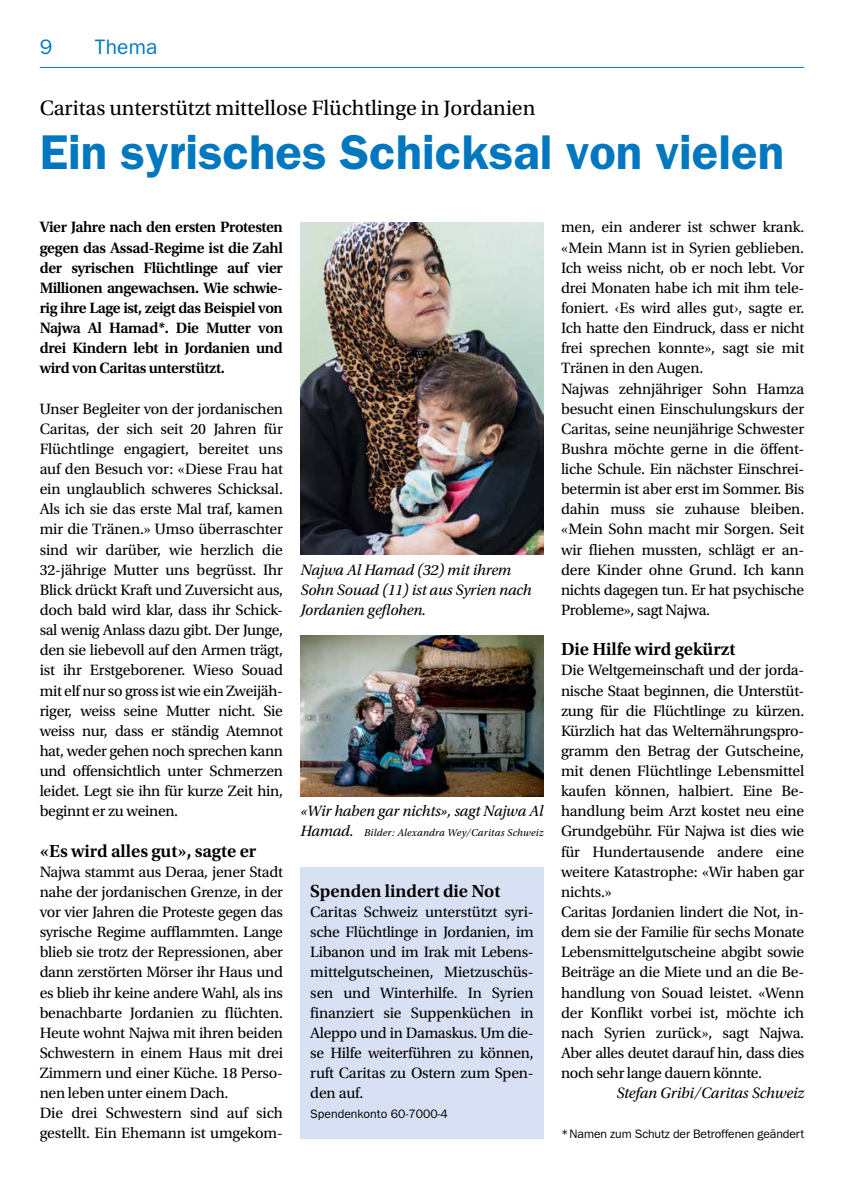
<style>
.page{position:relative;width:844px;height:1191px;background:#fff}
.page>*{position:absolute;margin:0;border:0;box-sizing:border-box;transform-origin:0 0}
.t1{font:600 49px "ITC Franklin Gothic Std";color:#0077be}
.t2{font:21.88px "Utopia Std";color:#000}
.t3{font:21px "ITC Franklin Gothic Std";letter-spacing:.01em;color:#0077be}
.t4{font:600 18.38px "Utopia Std";color:#000}
.t5{font:15.75px/20.1px "Utopia Std";letter-spacing:-.015em;color:#000}
.t6{font:600 15.75px/20.1px "Utopia Std";letter-spacing:-.025em;color:#000;text-align:justify}
.t7{font:italic 15.75px/20.1px "Utopia Std";letter-spacing:-.01em;color:#000}
.t8{font:12.25px "ITC Franklin Gothic Std";letter-spacing:-.01em;color:#000}
.t9{font:italic 10.5px "Utopia Std";letter-spacing:.02em;color:#000}
.s1{font-size:15.75px}
</style>
<div class="page">
<div style="left:300px;top:866px;width:243px;height:272px;background:#d8e1f4"></div>
<img style="left:300px;top:222px;width:243px;height:332px">
<img style="left:300px;top:635px;width:243px;height:161px">
<hr style="left:40px;top:67px;width:764px;height:1px;background:#0077be">
<h3 class="t3" style="left:40px;top:35px;width:14px">9</h3>
<h3 class="t3" style="left:95px;top:35px;width:64px">Thema</h3>
<h2 class="t2" style="left:40px;top:96px;width:497px">Caritas unterstützt mittellose Flüchtlinge in Jordanien</h2>
<h1 class="t1" style="left:40px;top:123px;width:745px">Ein syrisches Schicksal von vielen</h1>
<p class="t6" style="left:40px;top:217px;width:245px">Vier Jahre nach den ersten Protesten gegen das Assad-Regime ist die Zahl der syrischen Flüchtlinge auf vier Millionen angewachsen. Wie schwie&shy;rig ihre Lage ist, zeigt das Beispiel von Najwa Al Hamad*. Die Mutter von drei Kindern lebt in Jordanien und wird von Caritas unterstützt.</p>
<p class="t5" style="left:40px;top:399px;width:245px;text-align:justify">Unser Begleiter von der jordanischen Caritas, der sich seit 20 Jahren für Flüchtlinge engagiert, bereitet uns auf den Besuch vor: «Diese Frau hat ein unglaublich schweres Schicksal.<br>Als ich sie das erste Mal traf, kamen mir die Tränen.» Umso überraschter sind wir darüber, wie herzlich die 32-jährige Mutter uns begrüsst. Ihr Blick drückt Kraft und Zuversicht aus, doch bald wird klar, dass ihr Schick&shy;sal wenig Anlass dazu gibt. Der Junge, den sie liebevoll auf den Armen trägt, ist ihr Erstgeborener. Wieso Souad mit elf nur so gross ist wie ein Zweijäh&shy;riger, weiss seine Mutter nicht. Sie weiss nur, dass er ständig Atemnot hat, weder gehen noch sprechen kann und offensichtlich unter Schmerzen leidet. Legt sie ihn für kurze Zeit hin, beginnt er zu weinen.</p>
<p class="t4" style="left:40px;top:840px;width:218px">«Es wird alles gut», sagte er</p>
<p class="t5" style="left:40px;top:861px;width:245px">Najwa stammt aus Deraa, jener Stadt nahe der jordanischen Grenze, in der vor vier Jahren die Proteste gegen das syrische Regime aufflammten. Lange blieb sie trotz der Repressionen, aber dann zerstörten Mörser ihr Haus und es blieb ihr keine andere Wahl, als ins benachbarte Jordanien zu flüchten.<br>Heute wohnt Najwa mit ihren beiden Schwestern in einem Haus mit drei Zimmern und einer Küche. 18 Perso&shy;nen leben unter einem Dach.<br>Die drei Schwestern sind auf sich gestellt. Ein Ehemann ist umgekom-</p>
<p class="t7" style="left:300px;top:560px;width:233px">Najwa Al Hamad (32) mit ihrem<br>Sohn Souad (11) ist aus Syrien nach<br>Jordanien geflohen.</p>
<p class="t7" style="left:300px;top:801px;width:244px">«Wir haben gar nichts», sagt Najwa Al</p>
<p class="t9" style="left:300px;top:827px;width:245px"><span class="s1">Hamad.</span> Bilder: Alexandra Wey/Caritas Schweiz</p>
<p class="t4" style="left:310px;top:880px;width:192px">Spenden lindert die Not</p>
<p class="t5" style="left:310px;top:902px;width:225px;text-align:justify">Caritas Schweiz unterstützt syri&shy;sche Flüchtlinge in Jordanien, im Libanon und im Irak mit Lebens&shy;mittelgutscheinen, Mietzuschüs&shy;sen und Winterhilfe. In Syrien finanziert sie Suppenküchen in Aleppo und in Damaskus. Um die&shy;se Hilfe weiterführen zu können, ruft Caritas zu Ostern zum Spen&shy;den auf.</p>
<p class="t8" style="left:310px;top:1107px;width:139px">Spendenkonto 60-7000-4</p>
<p class="t5" style="left:561px;top:217px;width:245px">men, ein anderer ist schwer krank. «Mein Mann ist in Syrien geblieben.<br>Ich weiss nicht, ob er noch lebt. Vor drei Monaten habe ich mit ihm tele&shy;foniert. ‹Es wird alles gut›, sagte er.<br>Ich hatte den Eindruck, dass er nicht frei sprechen konnte», sagt sie mit Tränen in den Augen.<br>Najwas zehnjähriger Sohn Hamza besucht einen Einschulungskurs der Caritas, seine neunjährige Schwester Bushra möchte gerne in die öffent&shy;liche Schule. Ein nächster Einschrei&shy;betermin ist aber erst im Sommer. Bis dahin muss sie zuhause bleiben. «Mein Sohn macht mir Sorgen. Seit wir fliehen mussten, schlägt er an&shy;dere Kinder ohne Grund. Ich kann nichts dagegen tun. Er hat psychische Probleme», sagt Najwa.</p>
<p class="t4" style="left:561px;top:639px;width:176px">Die Hilfe wird gekürzt</p>
<p class="t5" style="left:561px;top:660px;width:245px">Die Weltgemeinschaft und der jorda&shy;nische Staat beginnen, die Unterstüt&shy;zung für die Flüchtlinge zu kürzen.<br>Kürzlich hat das Welternährungspro&shy;gramm den Betrag der Gutscheine, mit denen Flüchtlinge Lebensmittel kaufen können, halbiert. Eine Be&shy;handlung beim Arzt kostet neu eine Grundgebühr. Für Najwa ist dies wie für Hundertausende andere eine weitere Katastrophe: «Wir haben gar nichts.»<br>Caritas Jordanien lindert die Not, in&shy;dem sie der Familie für sechs Monate Lebensmittelgutscheine abgibt sowie Beiträge an die Miete und an die Be&shy;handlung von Souad leistet. «Wenn der Konflikt vorbei ist, möchte ich nach Syrien zurück», sagt Najwa.<br>Aber alles deutet darauf hin, dass dies noch sehr lange dauern könnte.</p>
<p class="t7" style="left:616px;top:1083px;width:189px">Stefan Gribi/Caritas Schweiz</p>
<p class="t8" style="left:561px;top:1127px;width:245px">*Namen zum Schutz der Betroffenen geändert</p>
</div>
